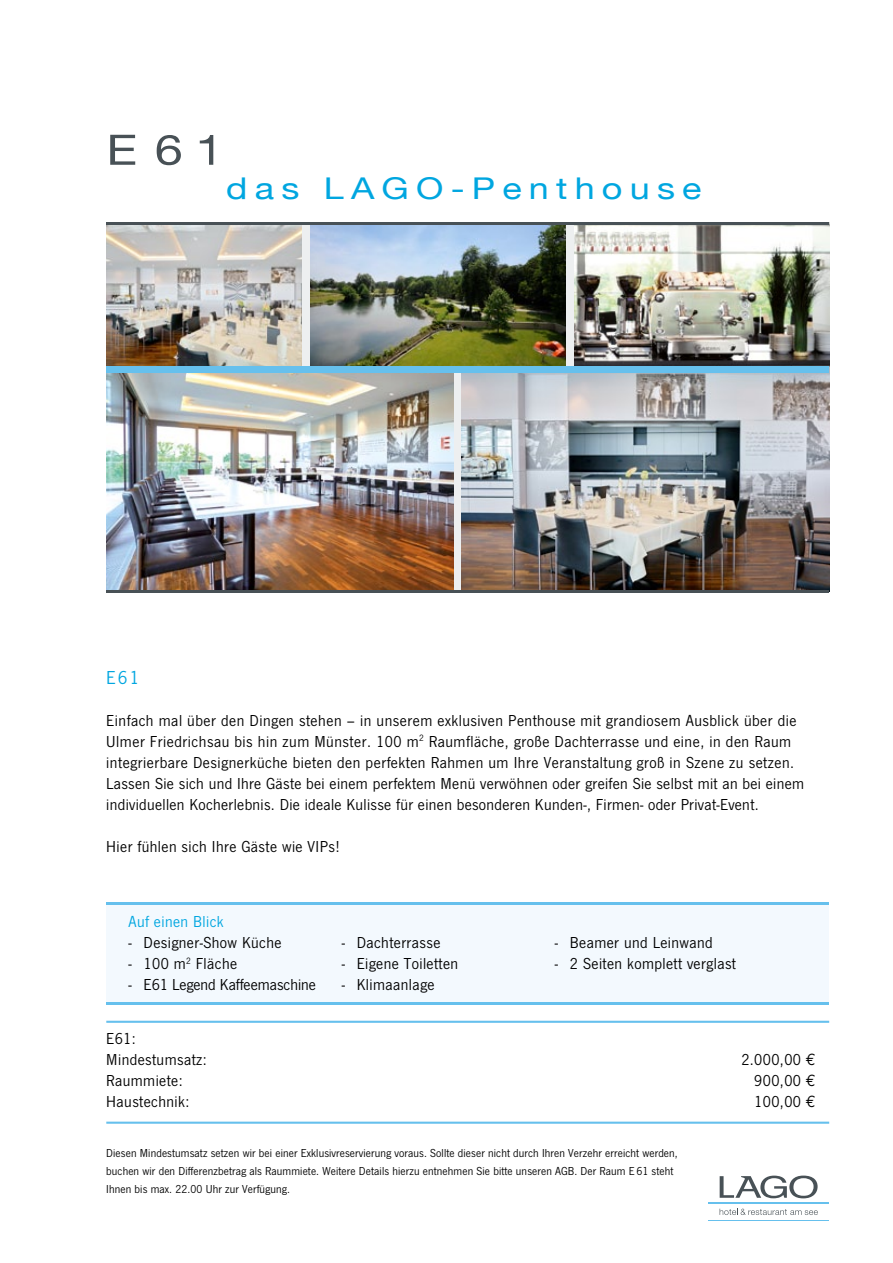
<style>
.page{position:relative;width:893px;height:1263px;background:#fff}
.page>*{position:absolute;margin:0;border:0;box-sizing:border-box;transform-origin:0 0}
.t1{font:42px "Helvetica Neue";color:#485156;scale:1.2 1}
.t2{font:30px "Helvetica Neue";letter-spacing:.2em;color:#00a6e0;scale:1.2 1}
.t3{font:19.5px "News Got T";color:#00a6e0}
.t4{font:16.5px/21px "News Got T";letter-spacing:.025em;color:#000}
.t5{font:16.5px "News Got T";color:#000}
.t6{font:16.5px "News Got T";letter-spacing:.025em;color:#00a6e0}
.t7{font:12px/18px "News Got T";letter-spacing:.01em;color:#000}
.s1{font-family:"Euro Mono"}
</style>
<div class="page">
<svg style="left:720px;top:1209px;width:98px;height:6px"></svg>
<svg style="left:720px;top:1175px;width:98px;height:23px"></svg>
<hr style="left:708px;top:1202px;width:121px;height:2px;background:#66c0ed">
<hr style="left:708px;top:1220px;width:121px;height:1px;background:#66c0ed">
<div style="left:106px;top:904px;width:723px;height:99px;background:#f3f9fe"></div>
<hr style="left:106px;top:1002px;width:723px;height:2px;background:#66c0ed">
<hr style="left:106px;top:902px;width:723px;height:2px;background:#66c0ed">
<img style="left:574px;top:225px;width:255px;height:141px">
<img style="left:106px;top:225px;width:196px;height:141px">
<img style="left:310px;top:225px;width:256px;height:141px">
<img style="left:462px;top:373px;width:367px;height:218px">
<img style="left:106px;top:373px;width:347px;height:218px">
<div style="left:106px;top:366px;width:723px;height:7px;background:#66c0ed"></div>
<hr style="left:106px;top:591px;width:723px;height:2px;background:#485156">
<hr style="left:106px;top:223px;width:723px;height:2px;background:#485156">
<hr style="left:106px;top:1021px;width:723px;height:2px;background:#66c0ed">
<hr style="left:106px;top:1121px;width:723px;height:3px;background:#66c0ed">
<h1 class="t1" style="left:106px;top:120px;width:99px">E61</h1>
<h2 class="t2" style="left:226px;top:167px;width:397px">das LAGO-Penthouse</h2>
<p class="t3" style="left:106px;top:667px;width:34px">E61</p>
<p class="t4" style="left:106px;top:709px;width:699px">Einfach mal über den Dingen stehen – in unserem exklusiven Penthouse mit grandiosem Ausblick über die Ulmer Friedrichsau bis hin zum Münster. 100 m<sup>2</sup> Raumfläche, große Dachterrasse und eine, in den Raum integrierbare Designerküche bieten den perfekten Rahmen um Ihre Veranstaltung groß in Szene zu setzen.<br>Lassen Sie sich und Ihre Gäste bei einem perfektem Menü verwöhnen oder greifen Sie selbst mit an bei einem individuellen Kocherlebnis. Die ideale Kulisse für einen besonderen Kunden-, Firmen- oder Privat-Event.</p>
<p class="t4" style="left:106px;top:835px;width:235px">Hier fühlen sich Ihre Gäste wie VIPs!</p>
<p class="t6" style="left:129px;top:912px;width:96px">Auf einen Blick</p>
<p class="t4" style="left:129px;top:931px;width:155px">- Designer-Show Küche</p>
<p class="t4" style="left:129px;top:952px;width:110px">- 100 m<sup>2</sup> Fläche</p>
<p class="t5" style="left:129px;top:975px;width:189px">- E61 Legend Kaffeemaschine</p>
<p class="t4" style="left:106px;top:1027px;width:102px">E61:<br>Mindestumsatz:</p>
<p class="t4" style="left:342px;top:931px;width:100px">- Dachterrasse</p>
<p class="t4" style="left:342px;top:952px;width:118px">- Eigene Toiletten</p>
<p class="t4" style="left:342px;top:973px;width:94px">- Klimaanlage</p>
<p class="t4" style="left:555px;top:931px;width:159px">- Beamer und Leinwand</p>
<p class="t4" style="left:555px;top:952px;width:183px">- 2 Seiten komplett verglast</p>
<p class="t4" style="left:741px;top:1048px;width:76px">2.000,00 <span class="s1">€</span></p>
<p class="t4" style="left:106px;top:1069px;width:78px">Raummiete:</p>
<p class="t4" style="left:754px;top:1069px;width:63px">900,00 <span class="s1">€</span></p>
<p class="t4" style="left:106px;top:1090px;width:84px">Haustechnik:</p>
<p class="t4" style="left:754px;top:1090px;width:63px">100,00 <span class="s1">€</span></p>
<p class="t7" style="left:106px;top:1144px;width:573px">Diesen Mindestumsatz setzen wir bei einer Exklusivreservierung voraus. Sollte dieser nicht durch Ihren Verzehr erreicht werden, buchen wir den Differenzbetrag als Raummiete. Weitere Details hierzu entnehmen Sie bitte unseren AGB. Der Raum E 61 steht<br>Ihnen bis max. 22.00 Uhr zur Verfügung.</p>
</div>
